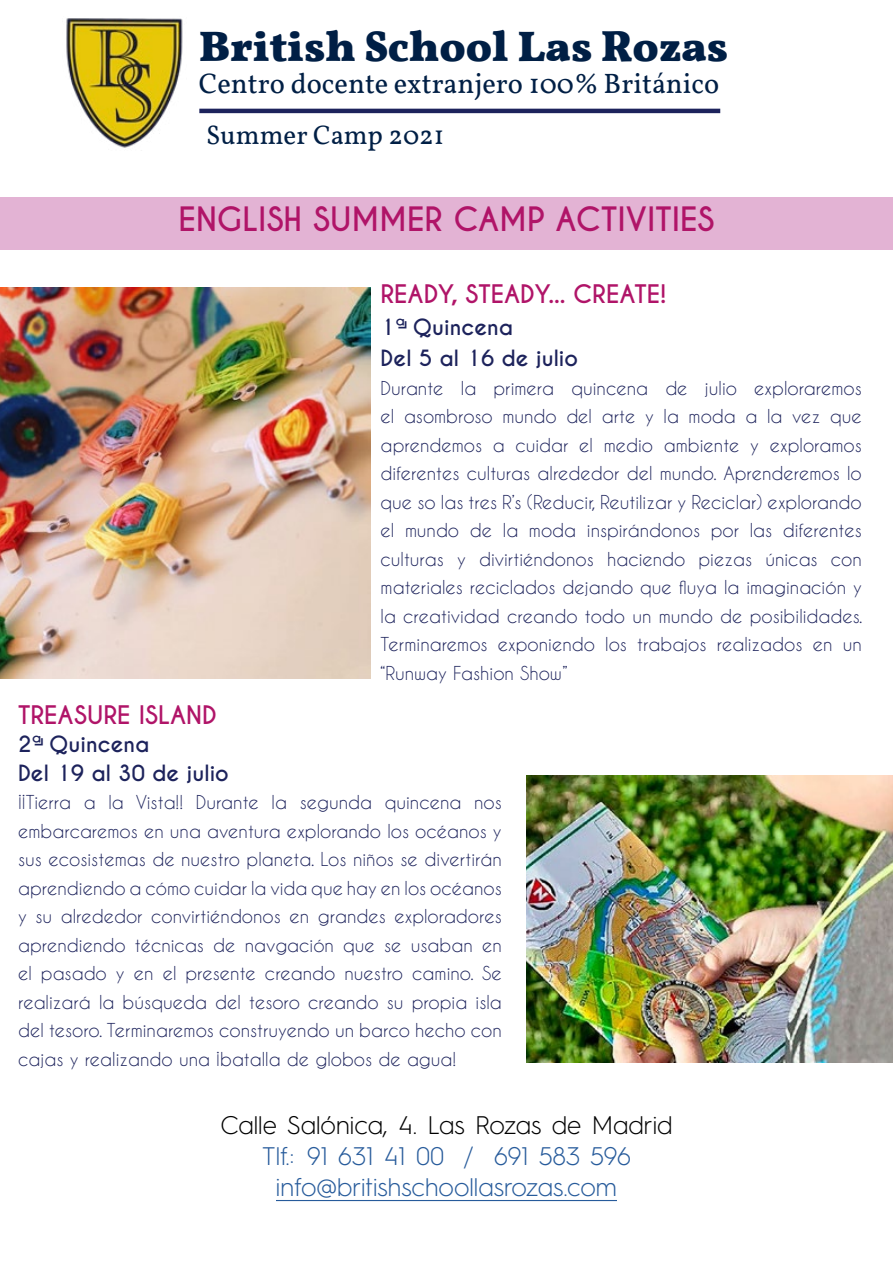
<style>
.page{position:relative;width:893px;height:1263px;background:#fff}
.page>*{position:absolute;margin:0;border:0;box-sizing:border-box;transform-origin:0 0}
.t1{font:700 43.5px "Vollkorn";color:#001f45}
.t2{font:700 31.5px "Caviar Dreams";color:#b01468}
.t3{font:28.5px "Vollkorn";color:#001f45}
.t4{font:27px "Vollkorn";color:#001f45}
.t5{font:300 25.5px/30.6px "Hurme Geometric Sans 3";color:#275b9b;text-align:center}
.t6{font:300 25.5px "Hurme Geometric Sans 3";color:#000}
.t7{font:700 24px "Caviar Dreams";color:#b01468}
.t8{font:700 21px/31.5px "Caviar Dreams";color:#1d235c}
.t9{font:18px/28.5px "Caviar Dreams";color:#1d235c;text-align:justify}
</style>
<div class="page">
<hr style="left:276px;top:1200px;width:341px;height:1px;background:#275b9b">
<img style="left:66px;top:18px;width:117px;height:130px">
<hr style="left:199px;top:109px;width:521px;height:4px;background:#1d235c">
<img style="left:0;top:288px;width:370px;height:391px">
<div style="left:0;top:197px;width:893px;height:52px;background:#e3b3d4"></div>
<img style="left:526px;top:775px;width:367px;height:287px">
<h1 class="t1" style="left:199px;top:20px;width:531px">British School Las Rozas</h1>
<h3 class="t3" style="left:199px;top:66px;width:522px">Centro docente extranjero 100% Británico</h3>
<h3 class="t4" style="left:206px;top:119px;width:239px">Summer Camp 2021</h3>
<h2 class="t2" style="left:179px;top:200px;width:537px">ENGLISH SUMMER CAMP ACTIVITIES</h2>
<h3 class="t7" style="left:381px;top:280px;width:288px">READY, STEADY... CREATE!</h3>
<p class="t8" style="left:381px;top:312px;width:199px">1ª Quincena<br>Del 5 al 16 de julio</p>
<p class="t9" style="left:381px;top:374px;width:483px">Durante la primera quincena de julio exploraremos el asombroso mundo del arte y la moda a la vez que aprendemos a cuidar el medio ambiente y exploramos diferentes culturas alrededor del mundo. Aprenderemos lo que so las tres R’s (Reducir, Reutilizar y Reciclar) explorando el mundo de la moda inspirándonos por las diferentes culturas y divirtiéndonos haciendo piezas únicas con materiales reciclados dejando que fluya la imaginación y la creatividad creando todo un mundo de posibilidades.<br>Terminaremos exponiendo los trabajos realizados en un “Runway Fashion Show”</p>
<h3 class="t7" style="left:18px;top:700px;width:200px">TREASURE ISLAND</h3>
<p class="t8" style="left:18px;top:731px;width:212px;line-height:28.5px">2ª Quincena<br>Del 19 al 30 de julio</p>
<p class="t9" style="left:18px;top:788px;width:485px">¡¡Tierra a la Vista!! Durante la segunda quincena nos embarcaremos en una aventura explorando los océanos y sus ecosistemas de nuestro planeta. Los niños se divertirán aprendiendo a cómo cuidar la vida que hay en los océanos y su alrededor convirtiéndonos en grandes exploradores aprendiendo técnicas de navgación que se usaban en el pasado y en el presente creando nuestro camino. Se realizará la búsqueda del tesoro creando su propia isla del tesoro. Terminaremos construyendo un barco hecho con cajas y realizando una ¡batalla de globos de agua!</p>
<h3 class="t6" style="left:220px;top:1108px;width:454px">Calle Salónica, 4. Las Rozas de Madrid</h3>
<h3 class="t5" style="left:262px;top:1139px;width:370px">Tlf.: 91 631 41 00 / 691 583 596 info@britishschoollasrozas.com</h3>
</div>
